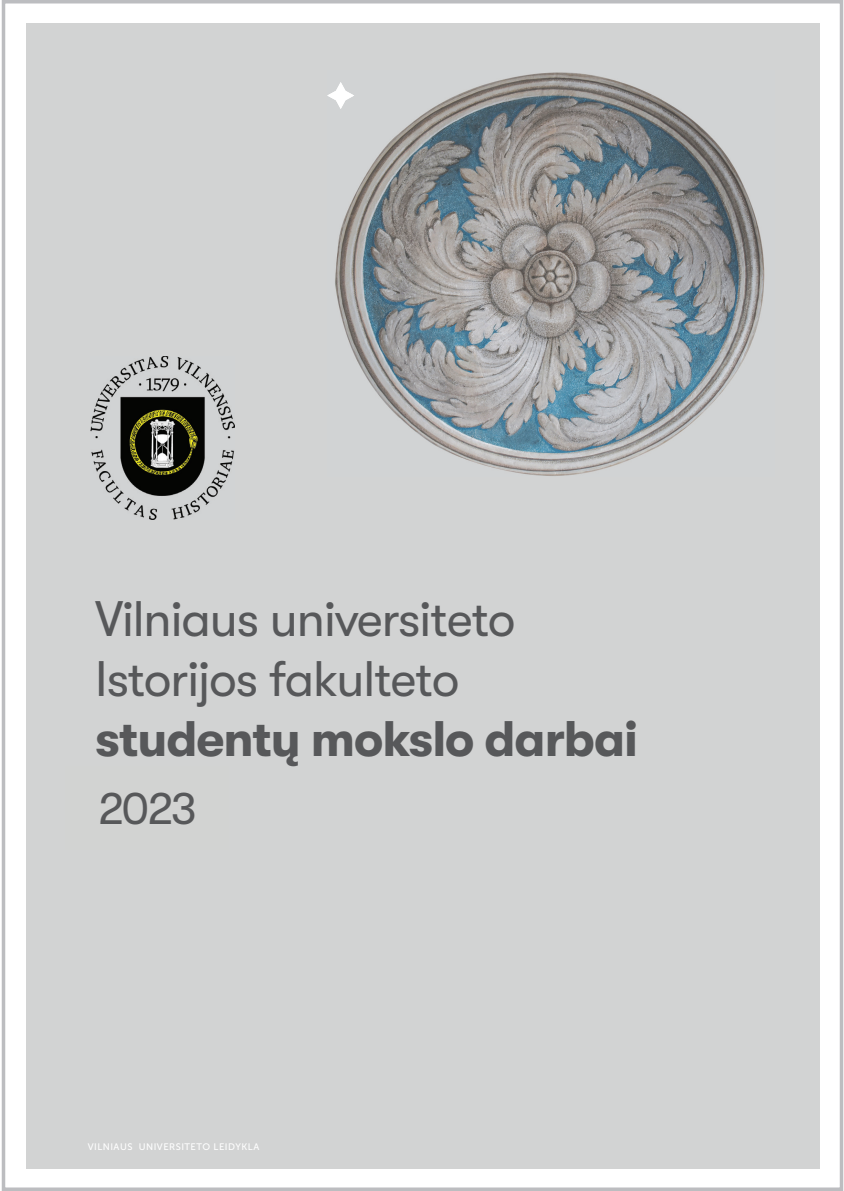
<style>
.page{position:relative;width:844px;height:1191px;background:#fff}
.page>*{position:absolute;margin:0;border:0;box-sizing:border-box;transform-origin:0 0}
.t1{font:49.88px/59.9px "GT Walsheim";letter-spacing:-.02em;color:#57585a}
.t2{font:47.07px "GT Walsheim";color:#57585a}
.grafikams{font:45.5px "GT Walsheim";color:#57585a}
.t3{font:9.45px "Museo Sans 500";letter-spacing:.05em;color:#fff}
.s1{font-weight:700}
</style>
<div class="page">
<div style="left:27px;top:23px;width:792px;height:1145px;background:#d2d3d3"></div>
<img style="left:335px;top:72px;width:430px;height:404px">
<svg style="left:327px;top:82px;width:27px;height:27px"></svg>
<img style="left:91px;top:356px;width:143px;height:163px">
<div style="left:2px;top:0;width:841px;height:1191px;border:4px solid #bcbdc0"></div>
<p class="t1" style="left:95px;top:589px;width:544px">Vilniaus universiteto<br>Istorijos fakulteto <span class="s1">studentų mokslo darbai</span></p>
<p class="t2" style="left:174px;top:783px;width:19px">1</p>
<p class="grafikams" style="left:98px;top:783px;width:100px">2023</p>
<p class="t3" style="left:88px;top:1141px;width:173px">VILNIAUS UNIVERSITETO LEIDYKLA</p>
</div>
